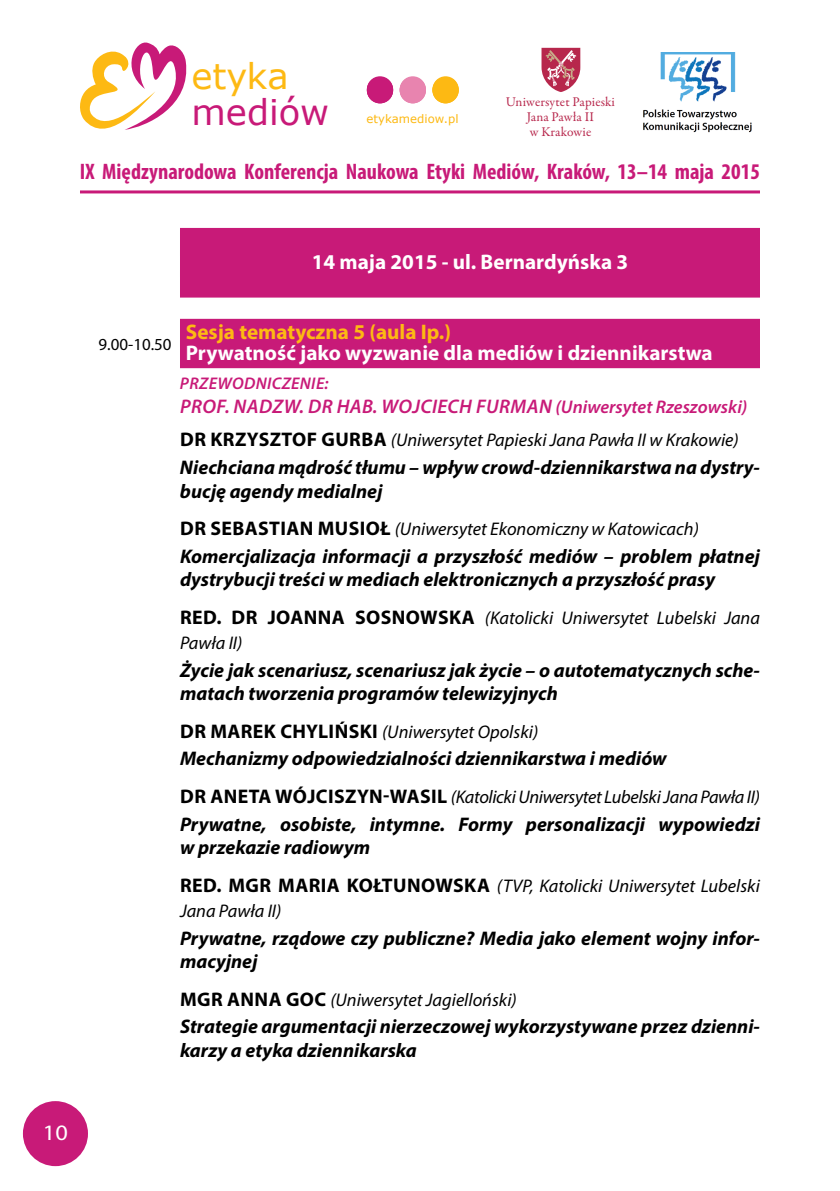
<style>
.page{position:relative;width:840px;height:1191px;background:#fff}
.page>*{position:absolute;margin:0;border:0;box-sizing:border-box;transform-origin:0 0}
.t1{font:35.4px "Verdana";color:#c81a78}
.t2{font:35.4px "Verdana";color:#fdb913}
.t3{font:700 condensed 22.4px "Myriad Pro";color:#c81a78}
.t4{font:22px "Myriad Pro";color:#fff;scale:1.1 1}
.t5{font:700 21.2px "Myriad Pro";color:#fff}
.t6{font:700 21.2px "Myriad Pro";color:#fdb913}
.t7{font:italic 700 19.8px/23.6px "Myriad Pro";color:#000}
.t8{font:italic 600 19.8px "Myriad Pro";letter-spacing:.02em;color:#c81a78}
.t9{font:italic 18.4px/25.4px "Myriad Pro";color:#000}
.t10{font:italic 18.4px "Myriad Pro";letter-spacing:-.02em;color:#000}
.t11{font:italic 600 17px "Myriad Pro";letter-spacing:.02em;color:#c81a78}
.t12{font:17px "Myriad Pro";color:#000}
.t13{font:13.4px/15px "Garamond Premr Pro";letter-spacing:.005em;color:#b7274c;text-align:center}
.t14{font:11.6px "Verdana";color:#fdb913}
.s1{font-size:18.4px}
.s2{font-weight:700;font-style:normal;font-size:19.8px}
</style>
<div class="page">
<div style="left:23px;top:1101px;width:65px;height:65px;background:#c81a78;border-radius:50%"></div>
<svg style="left:80px;top:42px;width:107px;height:88px"></svg>
<svg style="left:366px;top:76px;width:27px;height:26px"></svg>
<svg style="left:399px;top:76px;width:26px;height:26px"></svg>
<svg style="left:432px;top:76px;width:26px;height:26px"></svg>
<hr style="left:80px;top:190px;width:679px;height:3px;background:#c81a78">
<img style="left:643px;top:53px;width:109px;height:80px">
<svg style="left:541px;top:47px;width:40px;height:45px"></svg>
<div style="left:432px;top:77px;width:26px;height:26px;background:#fdb913;border-radius:50%"></div>
<div style="left:366px;top:77px;width:27px;height:26px;background:#c81a78;border-radius:50%"></div>
<div style="left:399px;top:77px;width:26px;height:26px;background:#e884af;border-radius:50%"></div>
<div style="left:180px;top:228px;width:579px;height:28px;background:#c81a78"></div>
<div style="left:180px;top:249px;width:579px;height:28px;background:#c81a78"></div>
<div style="left:180px;top:269px;width:579px;height:28px;background:#c81a78"></div>
<div style="left:180px;top:319px;width:579px;height:28px;background:#c81a78"></div>
<div style="left:180px;top:340px;width:579px;height:28px;background:#c81a78"></div>
<h1 class="t2" style="left:191px;top:63px;width:99px">etyka</h1>
<h1 class="t1" style="left:191px;top:98px;width:139px">mediów</h1>
<p class="t3" style="left:80px;top:164px;width:681px">IX Międzynarodowa Konferencja Naukowa Etyki Mediów, Kraków, 13–14 maja 2015</p>
<p class="t13" style="left:505px;top:95px;width:110px">Uniwersytet Papieski<br>Jana Pawła II<br>w Krakowie</p>
<p class="t14" style="left:366px;top:114px;width:93px">etykamediow.pl</p>
<p class="t4" style="left:43px;top:1122px;width:24px">10</p>
<p class="t5" style="left:311px;top:251px;width:318px">14 maja 2015 - ul. Bernardyńska 3</p>
<p class="t12" style="left:98px;top:336px;width:74px">9.00-10.50</p>
<p class="t6" style="left:186px;top:321px;width:266px">Sesja tematyczna 5 (aula Ip.)</p>
<p class="t5" style="left:186px;top:342px;width:528px">Prywatność jako wyzwanie dla mediów i dziennikarstwa</p>
<p class="t11" style="left:180px;top:375px;width:150px">PRZEWODNICZENIE:</p>
<p class="t8" style="left:180px;top:396px;width:568px">PROF. NADZW. DR HAB. WOJCIECH FURMAN <span class="s1">(Uniwersytet Rzeszowski)</span></p>
<p class="t9" style="left:180px;top:428px;width:559px"><span class="s2">DR KRZYSZTOF GURBA</span> (Uniwersytet Papieski Jana Pawła II w Krakowie)</p>
<p class="t7" style="left:180px;top:456px;width:581px">Niechciana mądrość tłumu – wpływ crowd-dziennikarstwa na dystry&shy;bucję agendy medialnej</p>
<p class="t9" style="left:180px;top:516px;width:520px"><span class="s2">DR SEBASTIAN MUSIOŁ</span> (Uniwersytet Ekonomiczny w Katowicach)</p>
<p class="t7" style="left:180px;top:544px;width:581px">Komercjalizacja informacji a przyszłość mediów – problem płatnej dystrybucji treści w mediach elektronicznych a przyszłość prasy</p>
<p class="t9" style="left:180px;top:605px;width:581px"><span class="s2">RED. DR JOANNA SOSNOWSKA</span> (Katolicki Uniwersytet Lubelski Jana<br>Pawła II)</p>
<p class="t7" style="left:180px;top:658px;width:581px">Życie jak scenariusz, scenariusz jak życie – o autotematycznych sche&shy;matach tworzenia programów telewizyjnych</p>
<p class="t9" style="left:180px;top:719px;width:359px"><span class="s2">DR MAREK CHYLIŃSKI</span> (Uniwersytet Opolski)</p>
<p class="t7" style="left:180px;top:747px;width:488px">Mechanizmy odpowiedzialności dziennikarstwa i mediów</p>
<p class="t10" style="left:180px;top:787px;width:581px"><span class="s2">DR ANETA WÓJCISZYN-WASIL</span> (Katolicki Uniwersytet Lubelski Jana Pawła II)</p>
<p class="t7" style="left:180px;top:812px;width:581px">Prywatne, osobiste, intymne. Formy personalizacji wypowiedzi w przekazie radiowym</p>
<p class="t9" style="left:180px;top:873px;width:581px"><span class="s2">RED. MGR MARIA KOŁTUNOWSKA</span> (TVP, Katolicki Uniwersytet Lubelski<br>Jana Pawła II)</p>
<p class="t7" style="left:180px;top:926px;width:581px">Prywatne, rządowe czy publiczne? Media jako element wojny infor&shy;macyjnej</p>
<p class="t9" style="left:180px;top:987px;width:338px"><span class="s2">MGR ANNA GOC</span> (Uniwersytet Jagielloński)</p>
<p class="t7" style="left:180px;top:1015px;width:581px">Strategie argumentacji nierzeczowej wykorzystywane przez dzienni&shy;karzy a etyka dziennikarska</p>
</div>
